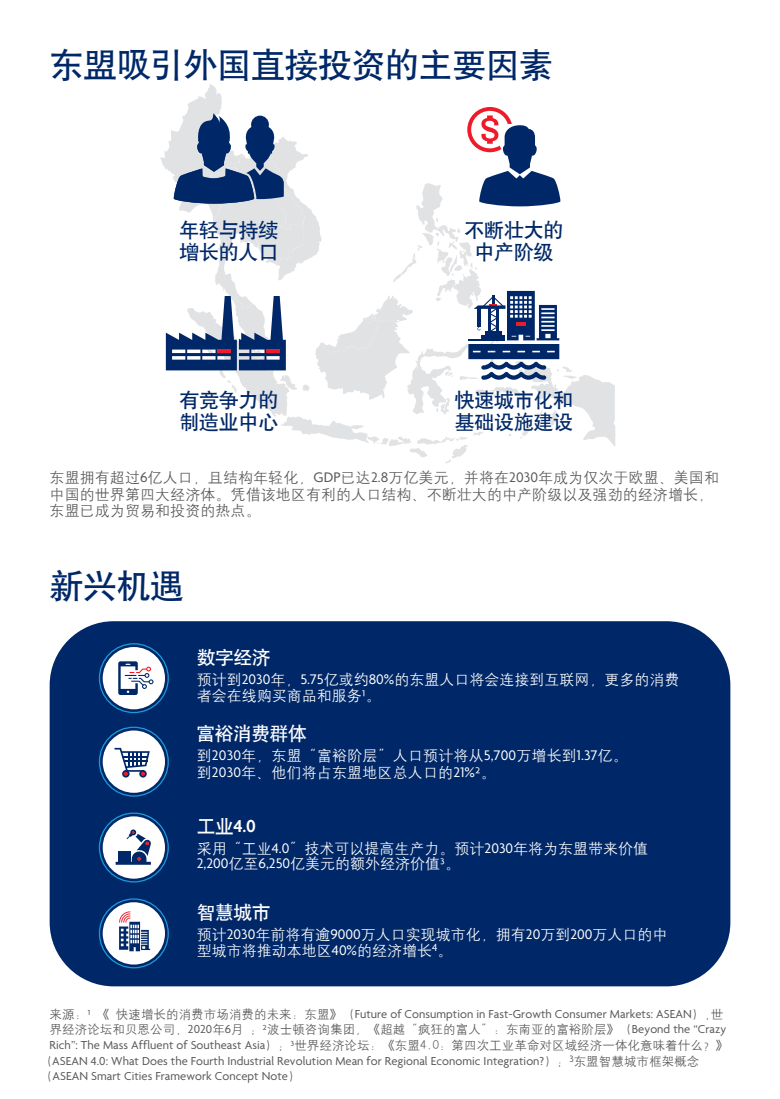
<style>
.page{position:relative;width:780px;height:1099px;background:#fff}
.page>*{position:absolute;margin:0;border:0;box-sizing:border-box;transform-origin:0 0}
.t1{font:34px "H Yb 1 gj";letter-spacing:-.015em;color:#002868}
.t2{font:20px/22px "H Yb 1 gj";letter-spacing:-.015em;color:#002868}
.t3{font:18.75px "H Yb 1 gj";letter-spacing:-.02em;color:#fff}
.t4{font:600 18.75px "Agenda";color:#fff}
.t5{font:15px/16.2px "H Yg 2 gj";color:#fff}
.t6{font:15px/16.9px "H Yg 2 gj";letter-spacing:.005em;color:#57585a}
.t7{font:12.5px/15.6px "Agenda";letter-spacing:.005em;color:#57585a}
.t8{font:12.5px/15.6px "H Yg 2 gj";letter-spacing:.005em;color:#57585a}
.s1{font-family:"Agenda"}
.s2{font-family:"H Yb 1 gj";font-weight:400}
.s3{font-family:"H Yg 2 gj"}
</style>
<div class="page">
<div style="left:50px;top:621px;width:680px;height:365px;background:#002868;border-radius:64px"></div>
<div style="left:99px;top:898px;width:70px;height:70px;border:1px solid #1a99d6;border-radius:50%"></div>
<div style="left:103px;top:902px;width:62px;height:62px;background:#fff;border-radius:50%"></div>
<svg style="left:119px;top:911px;width:31px;height:40px"></svg>
<div style="left:99px;top:812px;width:70px;height:70px;border:1px solid #1a99d6;border-radius:50%"></div>
<div style="left:103px;top:816px;width:62px;height:62px;background:#fff;border-radius:50%"></div>
<div style="left:99px;top:726px;width:70px;height:70px;border:1px solid #1a99d6;border-radius:50%"></div>
<div style="left:103px;top:730px;width:62px;height:62px;background:#fff;border-radius:50%"></div>
<div style="left:99px;top:643px;width:70px;height:70px;border:1px solid #1a99d6;border-radius:50%"></div>
<div style="left:103px;top:647px;width:62px;height:62px;background:#fff;border-radius:50%"></div>
<svg style="left:160px;top:84px;width:455px;height:379px"></svg>
<svg style="left:114px;top:747px;width:36px;height:30px"></svg>
<svg style="left:116px;top:829px;width:35px;height:35px"></svg>
<div style="left:118px;top:851px;width:12px;height:11px;background:#002868"></div>
<svg style="left:118px;top:661px;width:35px;height:34px"></svg>
<h1 class="t1" style="left:50px;top:48px;width:505px">东盟吸引外国直接投资的主要因素</h1>
<h2 class="t2" style="left:179px;top:219px;width:100px">年轻与持续增长的人口</h2>
<h2 class="t2" style="left:464px;top:219px;width:100px;text-align:center">不断壮大的中产阶级</h2>
<h2 class="t2" style="left:179px;top:389px;width:100px">有竞争力的制造业中心</h2>
<h2 class="t2" style="left:454px;top:389px;width:120px">快速城市化和基础设施建设</h2>
<p class="t6" style="left:50px;top:468px;width:671px">东盟拥有超过<span class="s1">6</span>亿人口，且结构年轻化，<span class="s1">GDP</span>已达<span class="s1">2.8</span>万亿美元，并将在<span class="s1">2030</span>年成为仅次于欧盟、美国和中国的世界第四大经济体。凭借该地区有利的人口结构、不断壮大的中产阶级以及强劲的经济增长，东盟已成为贸易和投资的热点。</p>
<h1 class="t1" style="left:50px;top:569px;width:136px">新兴机遇</h1>
<p class="t3" style="left:197px;top:648px;width:75px">数字经济</p>
<p class="t5" style="left:197px;top:671px;width:484px">预计到<span class="s1">2030</span>年，<span class="s1">5.75</span>亿或约<span class="s1">80%</span>的东盟人口将会连接到互联网，更多的消费者会在线购买商品和服务<span class="s1">¹</span>。</p>
<p class="t3" style="left:196px;top:723px;width:112px">富裕消费群体</p>
<p class="t5" style="left:197px;top:746px;width:432px;line-height:17.4px">到<span class="s1">2030</span>年, 东盟“富裕阶层”人口预计将从<span class="s1">5,700</span>万增长到<span class="s1">1.37</span>亿。到<span class="s1">2030</span>年、他们将占东盟地区总人口的<span class="s1">21%²</span>。</p>
<p class="t4" style="left:197px;top:814px;width:61px"><span class="s2">工业</span>4.0</p>
<p class="t5" style="left:197px;top:841px;width:453px;line-height:14.9px">采用“工业<span class="s1">4.0</span>”技术可以提高生产力。预计<span class="s1">2030</span>年将为东盟带来价值<br><span class="s1">2,200</span>亿至<span class="s1">6,250</span>亿美元的额外经济价值<span class="s1">³</span>。</p>
<p class="t3" style="left:197px;top:902px;width:75px">智慧城市</p>
<p class="t5" style="left:197px;top:926px;width:472px">预计<span class="s1">2030</span>年前将有逾<span class="s1">9000</span>万人口实现城市化，拥有<span class="s1">20</span>万到<span class="s1">200</span>万人口的中型城市将推动本地区<span class="s1">40%</span>的经济增长<sup>4</sup>。</p>
<p class="t7" style="left:50px;top:1005px;width:675px"><span class="s3">来源：</span>¹ <span class="s3">《 快速增长的消费市场消费的未来：东盟》（</span>Future of Consumption in Fast-Growth Consumer Markets: ASEAN<span class="s3">）,世</span></p>
<p class="t8" style="left:50px;top:1021px;width:680px">界经济论坛和贝恩公司, <span class="s1">2020</span>年<span class="s1">6</span>月 ；<span class="s1">²</span>波士顿咨询集团，《超越“疯狂的富人”：东南亚的富裕阶层》（<span class="s1">Beyond the “Crazy<br>Rich”: The Mass Affluent of Southeast Asia</span>）；<span class="s1">³</span>世界经济论坛：《东盟4.0：第四次工业革命对区域经济一体化意味着什么？》</p>
<p class="t7" style="left:40px;top:1052px;width:661px"><span class="s3">（</span>ASEAN 4.0: What Does the Fourth Industrial Revolution Mean for Regional Economic Integration?<span class="s3">）；</span><sup>3</sup><span class="s3">东盟智慧城市框架概念（</span>ASEAN Smart Cities Framework Concept Note<span class="s3">）</span></p>
</div>
